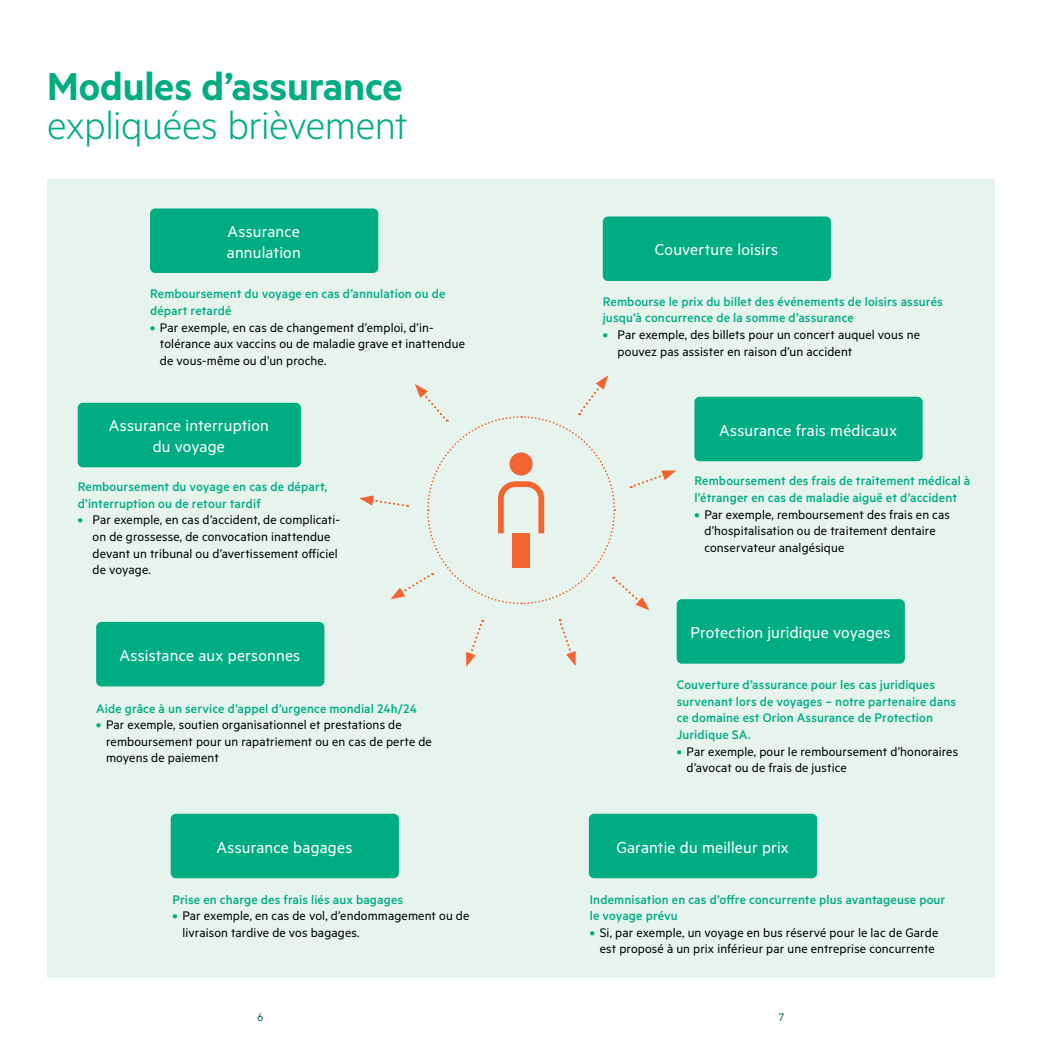
<style>
.page{position:relative;width:1042px;height:1042px;background:#fff}
.page>*{position:absolute;margin:0;border:0;box-sizing:border-box;transform-origin:0 0}
.t1{font:300 43.75px "Metric Alt";letter-spacing:-.01em;color:#00ad83}
.t2{font:600 43.75px "Metric Alt";letter-spacing:-.005em;color:#00ad83}
.t3{font:17.85px/21px "Metric Alt";letter-spacing:.01em;color:#fff}
.t4{font:14px/16.6px "Metric Alt";letter-spacing:.01em;color:#000}
.t5{font:500 14px/16.6px "Metric Alt";letter-spacing:.01em;color:#00ad83}
.t6{font:12.25px "Metric Alt";color:#006155}
.s1{font-weight:600;color:#00ad83}
</style>
<div class="page">
<div style="left:47px;top:179px;width:948px;height:798px;background:#e6f4ed"></div>
<div style="left:96px;top:622px;width:228px;height:64px;background:#00ad83;border-radius:5px"></div>
<div style="left:603px;top:216px;width:228px;height:65px;background:#00ad83;border-radius:5px"></div>
<div style="left:150px;top:208px;width:228px;height:65px;background:#00ad83;border-radius:5px"></div>
<div style="left:171px;top:814px;width:228px;height:64px;background:#00ad83;border-radius:5px"></div>
<div style="left:694px;top:397px;width:228px;height:64px;background:#00ad83;border-radius:5px"></div>
<div style="left:78px;top:403px;width:223px;height:64px;background:#00ad83;border-radius:5px"></div>
<svg style="left:359px;top:375px;width:317px;height:235px"></svg>
<svg style="left:558px;top:619px;width:18px;height:47px"></svg>
<svg style="left:466px;top:620px;width:18px;height:47px"></svg>
<div style="left:677px;top:599px;width:228px;height:65px;background:#00ad83;border-radius:5px"></div>
<div style="left:589px;top:814px;width:228px;height:64px;background:#00ad83;border-radius:5px"></div>
<h1 class="t2" style="left:47px;top:60px;width:357px">Modules d’assurance</h1>
<h1 class="t1" style="left:47px;top:100px;width:362px">expliquées brièvement</h1>
<p class="t3" style="left:227px;top:220px;width:75px">Assurance annulation</p>
<p class="t5" style="left:150px;top:285px;width:297px">Remboursement du voyage en cas d’annulation ou de départ retardé</p>
<p class="t4" style="left:160px;top:318px;width:306px;text-indent:-10px"><span class="s1">•</span> Par exemple, en cas de changement d’emploi, d’in&shy;tolérance aux vaccins ou de maladie grave et inattendue de vous-même ou d’un proche.</p>
<p class="t3" style="left:109px;top:414px;width:161px;text-align:center">Assurance interruption du voyage</p>
<p class="t5" style="left:78px;top:478px;width:251px">Remboursement du voyage en cas de départ, d’interruption ou de retour tardif</p>
<p class="t4" style="left:93px;top:511px;width:249px;text-indent:-15px"><span class="s1">•</span> Par exemple, en cas d’accident, de complicati&shy;on de grossesse, de convocation inattendue devant un tribunal ou d’avertissement officiel de voyage.</p>
<p class="t3" style="left:119px;top:644px;width:182px">Assistance aux personnes</p>
<p class="t5" style="left:96px;top:699px;width:322px">Aide grâce à un service d’appel d’urgence mondial 24h/24</p>
<p class="t4" style="left:106px;top:716px;width:327px;text-indent:-10px"><span class="s1">•</span> Par exemple, soutien organisationnel et prestations de remboursement pour un rapatriement ou en cas de perte de moyens de paiement</p>
<p class="t3" style="left:216px;top:836px;width:137px">Assurance bagages</p>
<p class="t5" style="left:172px;top:890px;width:232px">Prise en charge des frais liés aux bagages</p>
<p class="t4" style="left:182px;top:907px;width:288px;text-indent:-10px"><span class="s1">•</span> Par exemple, en cas de vol, d’endommagement ou de livraison tardive de vos bagages.</p>
<p class="t3" style="left:655px;top:239px;width:125px">Couverture loisirs</p>
<p class="t5" style="left:603px;top:293px;width:342px">Rembourse le prix du billet des événements de loisirs assurés jusqu’à concurrence de la somme d’assurance</p>
<p class="t4" style="left:617px;top:326px;width:304px;text-indent:-15px"><span class="s1">•</span> Par exemple, des billets pour un concert auquel vous ne pouvez pas assister en raison d’un accident</p>
<p class="t3" style="left:719px;top:419px;width:179px">Assurance frais médicaux</p>
<p class="t5" style="left:694px;top:472px;width:277px">Remboursement des frais de traitement médical à l’étranger en cas de maladie aiguë et d’accident</p>
<p class="t4" style="left:704px;top:505px;width:247px;text-indent:-10px"><span class="s1">•</span> Par exemple, remboursement des frais en cas d’hospitalisation ou de traitement dentaire conservateur analgésique</p>
<p class="t3" style="left:690px;top:621px;width:202px">Protection juridique voyages</p>
<p class="t5" style="left:677px;top:676px;width:281px">Couverture d’assurance pour les cas juridiques survenant lors de voyages – notre partenaire dans ce domaine est Orion Assurance de Protection Juridique SA.</p>
<p class="t4" style="left:686px;top:742px;width:273px;text-indent:-10px"><span class="s1">•</span> Par exemple, pour le remboursement d’honoraires d’avocat ou de frais de justice</p>
<p class="t3" style="left:616px;top:836px;width:174px">Garantie du meilleur prix</p>
<p class="t5" style="left:590px;top:890px;width:357px">Indemnisation en cas d’offre concurrente plus avantageuse pour le voyage prévu</p>
<p class="t4" style="left:590px;top:923px;width:350px;text-align:center"><span class="s1">•</span> Si, par exemple, un voyage en bus réservé pour le lac de Garde est proposé à un prix inférieur par une entreprise concurrente</p>
<p class="t6" style="left:257px;top:1010px;width:7px">6</p>
<p class="t6" style="left:779px;top:1010px;width:7px">7</p>
</div>
